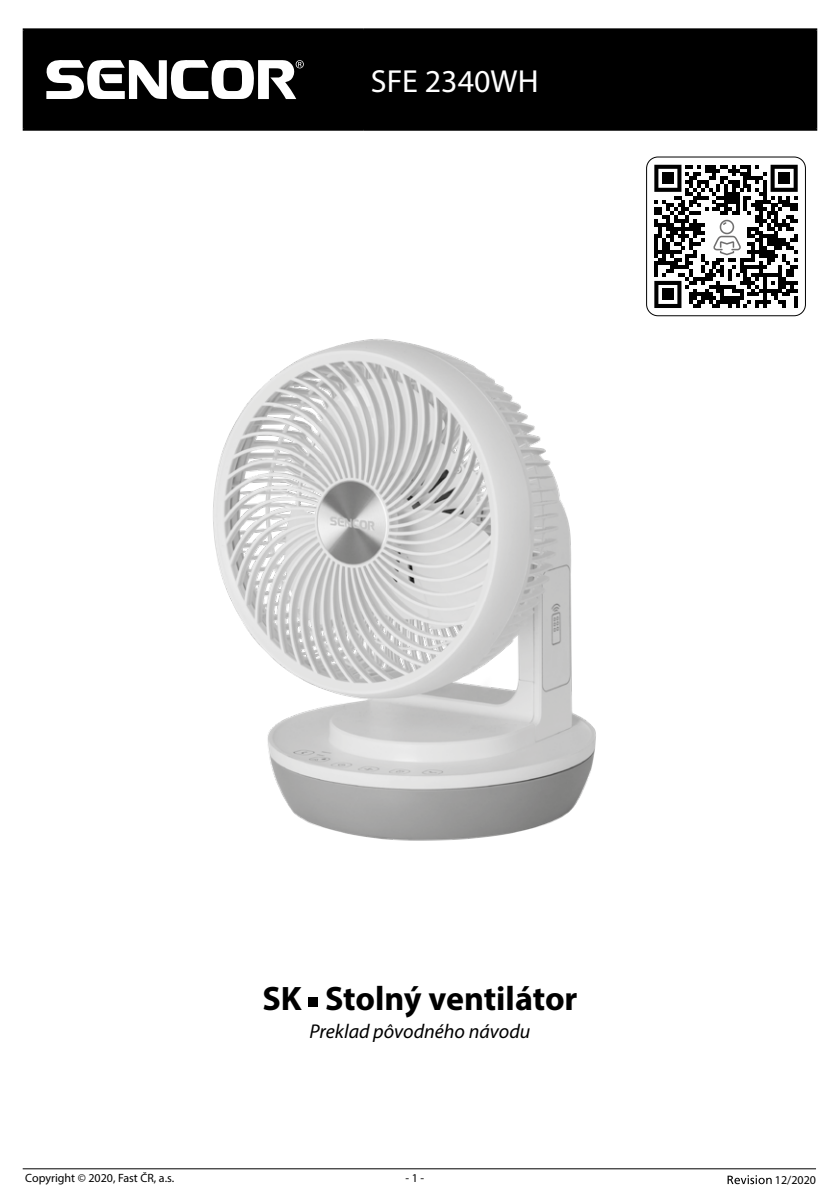
<style>
.page{position:relative;width:840px;height:1191px;background:#fff}
.page>*{position:absolute;margin:0;border:0;box-sizing:border-box;transform-origin:0 0}
.t1{font:700 34px "Myriad Pro";color:#000}
.t2{font:32px "Myriad Pro";color:#fff}
.t3{font:italic 20px "Myriad Pro";color:#000}
.t4{font:12px "Myriad Pro";color:#000}
</style>
<div class="page">
<svg style="left:727px;top:1175px;width:44px;height:9px"></svg>
<hr style="left:23px;top:1168px;width:792px;height:1px;background:#000">
<img style="left:213px;top:316px;width:452px;height:525px">
<div style="left:308px;top:996px;width:10px;height:10px;background:#000"></div>
<div style="left:25px;top:30px;width:789px;height:99px;background:#000"></div>
<hr style="left:23px;top:28px;width:340px;height:2px;background:#000">
<hr style="left:23px;top:30px;width:2px;height:99px;background:#000">
<hr style="left:361px;top:30px;width:2px;height:99px;background:#000">
<hr style="left:23px;top:129px;width:340px;height:2px;background:#000">
<hr style="left:363px;top:28px;width:453px;height:2px;background:#000">
<hr style="left:814px;top:30px;width:2px;height:99px;background:#000">
<hr style="left:363px;top:129px;width:453px;height:2px;background:#000">
<svg style="left:45px;top:59px;width:258px;height:41px"></svg>
<svg style="left:646px;top:157px;width:159px;height:159px"></svg>
<h2 class="t2" style="left:370px;top:61px;width:169px">SFE 2340WH</h2>
<h1 class="t1" style="left:262px;top:976px;width:316px">SK Stolný ventilátor</h1>
<h3 class="t3" style="left:309px;top:1019px;width:222px">Preklad pôvodného návodu</h3>
<p class="t4" style="left:25px;top:1170px;width:150px">Copyright © 2020, Fast ČR, a.s.</p>
<p class="t4" style="left:405px;top:1170px;width:20px">- 1 -</p>
<p class="t4" style="left:774px;top:1172px;width:43px">12/2020</p>
</div>
